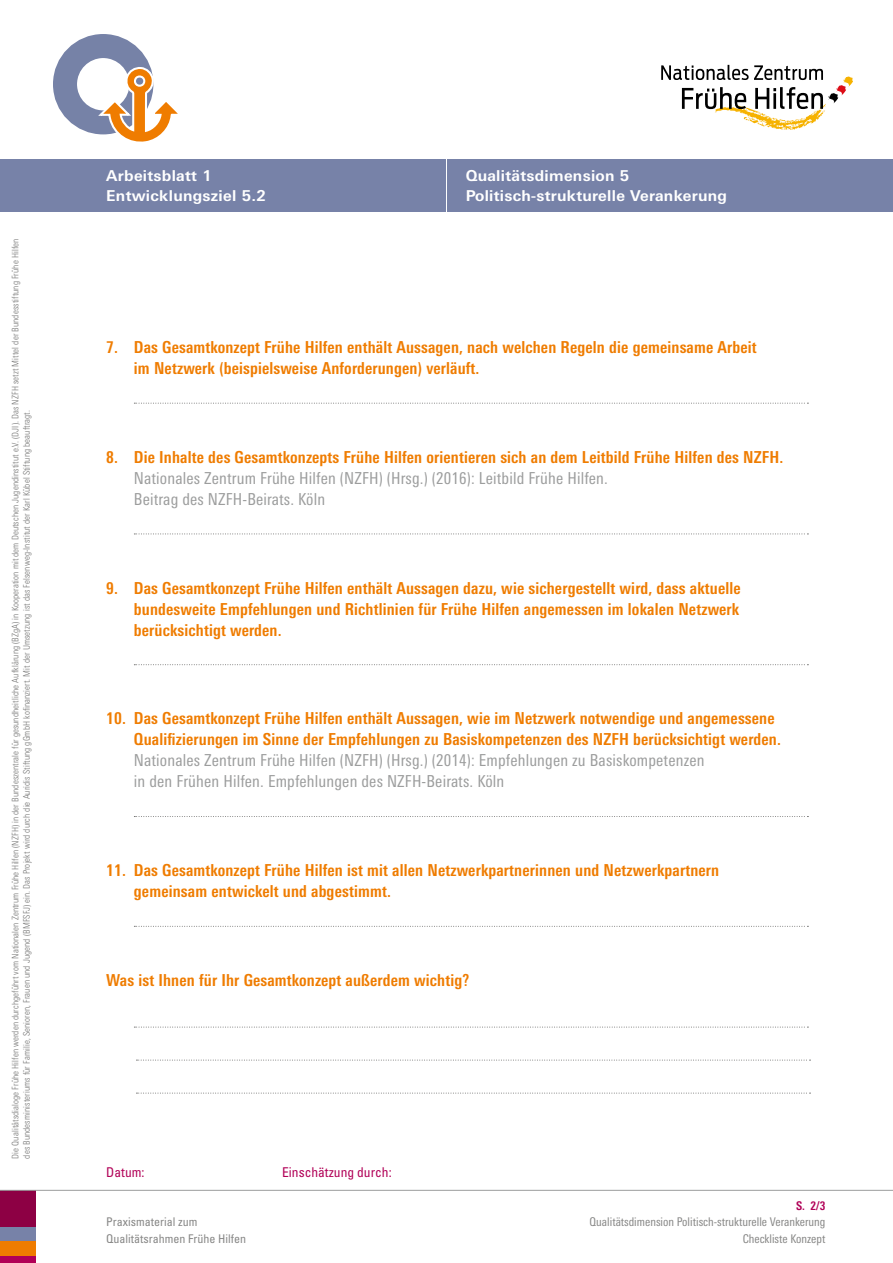
<style>
.page{position:relative;width:893px;height:1263px;background:#fff}
.page>*{position:absolute;margin:0;border:0;box-sizing:border-box;transform-origin:0 0}
.p_2{font:700 condensed 16.5px/21px "Linotype Univers";letter-spacing:.01em;color:#ef7c00}
.t1{font:condensed 16.5px/21px "Linotype Univers";letter-spacing:.01em;color:#9c9d9d}
.t2{font:700 15px/19.5px "Linotype Univers Basic";letter-spacing:.02em;color:#fff}
.t3{font:condensed 13.5px "Univers LT Std";color:#b10057}
.t4{font:condensed 12px/16.5px "Linotype Univers";color:#878786;text-align:right}
.t5{font:condensed 12px/16.5px "Univers LT Std";color:#878786}
.t6{font:700 condensed 12px "Linotype Univers";color:#b10057}
.t7{font:300 condensed 9px/11.2px "Linotype Univers";letter-spacing:.01em;color:#6f6f6e}
.s1{font-weight:700;color:#ef7c00}
.s2{font-weight:400;color:#9c9d9d}
</style>
<div class="page">
<div style="left:0;top:1255px;width:35px;height:8px;background:#b10057"></div>
<div style="left:0;top:1191px;width:35px;height:36px;background:#8d0044"></div>
<div style="left:0;top:1227px;width:35px;height:14px;background:#7782a8"></div>
<div style="left:0;top:1241px;width:35px;height:14px;background:#ef7c00"></div>
<div style="left:0;top:159px;width:893px;height:53px;background:#7782a8"></div>
<hr style="left:446px;top:147px;width:1px;height:74px;background:#fff">
<hr style="left:0;top:1190px;width:893px;height:1px;background:#9c9d9d">
<div style="left:53px;top:34px;width:100px;height:100px;border:24px solid #7682a7;border-radius:50%"></div>
<svg style="left:96px;top:67px;width:82px;height:75px"></svg>
<svg style="left:661px;top:65px;width:192px;height:65px"></svg>
<svg style="left:134px;top:403px;width:674px;height:1px"></svg>
<svg style="left:134px;top:534px;width:674px;height:1px"></svg>
<svg style="left:134px;top:664px;width:674px;height:1px"></svg>
<svg style="left:134px;top:816px;width:674px;height:1px"></svg>
<svg style="left:134px;top:926px;width:674px;height:1px"></svg>
<svg style="left:134px;top:1027px;width:674px;height:1px"></svg>
<svg style="left:136px;top:1060px;width:674px;height:1px"></svg>
<svg style="left:136px;top:1093px;width:674px;height:1px"></svg>
<p class="t7" style="left:10px;top:1158px;width:921px;rotate:-90deg">Die Qualitätsdialoge Frühe Hilfen werden durchgeführt vom Nationalen Zentrum Frühe Hilfen (NZFH) in der Bundeszentrale für gesundheitliche Aufklärung (BZgA) in Kooperation mit dem Deutschen Jugendinstitut e.V. (DJI). Das NZFH setzt Mittel der Bundesstiftung Frühe Hilfen des Bundesministeriums für Familie, Senioren, Frauen und Jugend (BMFSFJ) ein. Das Projekt wird durch die Auridis Stiftung gGmbH kofinanziert. Mit der Umsetzung ist das Felsenweg-Institut der Karl Kübel Stiftung beauftragt.</p>
<p class="t2" style="left:106px;top:166px;width:161px">Arbeitsblatt 1<br>Entwicklungsziel 5.2</p>
<p class="t2" style="left:466px;top:166px;width:263px">Qualitätsdimension 5<br>Politisch-strukturelle Verankerung</p>
<p class="p_2" style="left:134px;top:337px;width:624px;text-indent:-28px">7. Das Gesamtkonzept Frühe Hilfen enthält Aussagen, nach welchen Regeln die gemeinsame Arbeit im Netzwerk (beispielsweise Anforderungen) verläuft.</p>
<p class="t1" style="left:134px;top:446px;width:651px;text-indent:-28px"><span class="s1">8. Die Inhalte des Gesamtkonzepts Frühe Hilfen orientieren sich an dem Leitbild Frühe Hilfen des NZFH.<br></span>Nationales Zentrum Frühe Hilfen (NZFH) (Hrsg.) (2016): Leitbild Frühe Hilfen.<br>Beitrag des NZFH-Beirats. Köln</p>
<p class="p_2" style="left:134px;top:577px;width:608px;text-align:justify;text-indent:-28px">9. Das Gesamtkonzept Frühe Hilfen enthält Aussagen dazu, wie sichergestellt wird, dass aktuelle bundesweite Empfehlungen und Richtlinien für Frühe Hilfen angemessen im lokalen Netzwerk berücksichtigt werden.</p>
<p class="p_2" style="left:134px;top:708px;width:648px;text-indent:-28px">10. Das Gesamtkonzept Frühe Hilfen enthält Aussagen, wie im Netzwerk notwendige und angemessene Qualifizierungen im Sinne der Empfehlungen zu Basiskompetenzen des NZFH berücksichtigt werden.<br><span class="s2">Nationales Zentrum Frühe Hilfen (NZFH) (Hrsg.) (2014): Empfehlungen zu Basiskompetenzen<br>in den Frühen Hilfen. Empfehlungen des NZFH-Beirats. Köln</span></p>
<p class="p_2" style="left:134px;top:860px;width:587px;text-indent:-28px">11. Das Gesamtkonzept Frühe Hilfen ist mit allen Netzwerkpartnerinnen und Netzwerkpartnern gemeinsam entwickelt und abgestimmt.</p>
<p class="p_2" style="left:106px;top:969px;width:364px">Was ist Ihnen für Ihr Gesamtkonzept außerdem wichtig?</p>
<p class="t3" style="left:106px;top:1163px;width:40px">Datum:</p>
<p class="t3" style="left:282px;top:1163px;width:111px">Einschätzung durch:</p>
<p class="t5" style="left:106px;top:1213px;width:141px">Praxismaterial zum<br>Qualitätsrahmen Frühe Hilfen</p>
<p class="t6" style="left:796px;top:1198px;width:31px">S. 2/3</p>
<p class="t4" style="left:590px;top:1214px;width:237px">Qualitätsdimension Politisch-strukturelle Verankerung<br>Checkliste Konzept</p>
</div>
